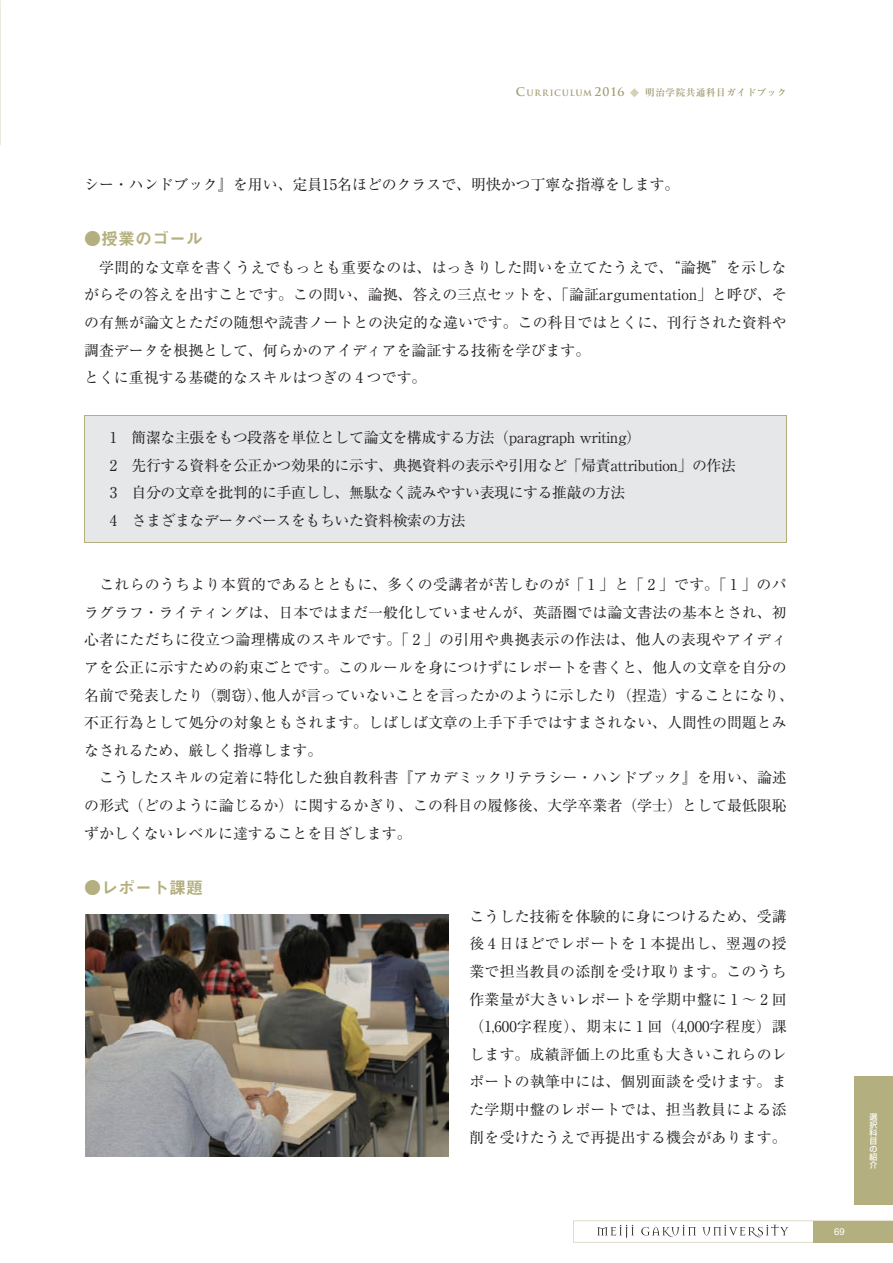
<style>
.page{position:relative;width:893px;height:1263px;background:#fff}
.page>*{position:absolute;margin:0;border:0;box-sizing:border-box;transform-origin:0 0}
.t1{font:16.95px "Midashi Go Pro MB31";color:#b4af7e}
.t2{font:14.85px/27.6px "Ryumin Pro";letter-spacing:.005em;color:#231f20}
.t3{font:14.85px/27.6px "Ryumin Pro";letter-spacing:-.025em;color:#231f20}
.t4{font:700 9.6px "Ryumin Pro";letter-spacing:.06em;color:#a29e73}
.t5{font:9.6px "Helvetica Neue LT Pro";color:#fff}
.t6{font:700 8.55px "Trajan Pro";letter-spacing:.095em;color:#a29e73}
.t7{font:500 7.95px/7.9px "Shin Go Pro";color:#fff;text-align:justify}
.s1{font-size:11.7px}
</style>
<div class="page">
<svg style="left:630px;top:88px;width:9px;height:9px"></svg>
<svg style="left:573px;top:1221px;width:320px;height:21px"></svg>
<div style="left:854px;top:1076px;width:39px;height:129px;background:#b4af7e"></div>
<div style="left:84px;top:415px;width:702px;height:128px;background:#e6e7e9"></div>
<hr style="left:84px;top:415px;width:702px;height:1px;background:#b4af7e">
<hr style="left:84px;top:415px;width:1px;height:127px;background:#b4af7e">
<hr style="left:786px;top:415px;width:1px;height:127px;background:#b4af7e">
<hr style="left:84px;top:542px;width:702px;height:1px;background:#b4af7e">
<img style="left:85px;top:914px;width:363px;height:243px">
<p class="t6" style="left:516px;top:88px;width:110px"><span class="s1">C</span>URRICULUM <span class="s1">2016</span></p>
<p class="t4" style="left:645px;top:85px;width:143px">明治学院共通科目ガイドブック</p>
<p class="t2" style="left:84px;top:169px;width:597px">シー・ハンドブック』を用い、定員15名ほどのクラスで、明快かつ丁寧な指導をします。</p>
<p class="t1" style="left:84px;top:225px;width:121px">●授業のゴール</p>
<p class="t2" style="left:84px;top:252px;width:704px">　学問的な文章を書くうえでもっとも重要なのは、はっきりした問いを立てたうえで、“論拠”を示しながらその答えを出すことです。この問い、論拠、答えの三点セットを、「論証argumentation」と呼び、その有無が論文とただの随想や読書ノートとの決定的な違いです。この科目ではとくに、刊行された資料や調査データを根拠として、何らかのアイディアを論証する技術を学びます。<br>とくに重視する基礎的なスキルはつぎの 4 つです。</p>
<p class="t3" style="left:110px;top:423px;width:628px">1　簡潔な主張をもつ段落を単位として論文を構成する方法（paragraph writing）<br>2　先行する資料を公正かつ効果的に示す、典拠資料の表示や引用など「帰責attribution」の作法3　自分の文章を批判的に手直しし、無駄なく読みやすい表現にする推敲の方法<br>4　さまざまなデータベースをもちいた資料検索の方法</p>
<p class="t2" style="left:84px;top:570px;width:711px">　これらのうちより本質的であるとともに、多くの受講者が苦しむのが「 1 」と「 2 」です。「 1 」のパラグラフ・ライティングは、日本ではまだ一般化していませんが、英語圏では論文書法の基本とされ、初心者にただちに役立つ論理構成のスキルです。「 2 」の引用や典拠表示の作法は、他人の表現やアイディアを公正に示すための約束ごとです。このルールを身につけずにレポートを書くと、他人の文章を自分の名前で発表したり（剽窃）、他人が言っていないことを言ったかのように示したり（捏造）することになり、不正行為として処分の対象ともされます。しばしば文章の上手下手ではすまされない、人間性の問題とみなされるため、厳しく指導します。<br>　こうしたスキルの定着に特化した独自教科書『アカデミックリテラシー・ハンドブック』を用い、論述の形式（どのように論じるか）に関するかぎり、この科目の履修後、大学卒業者（学士）として最低限恥ずかしくないレベルに達することを目ざします。</p>
<p class="t1" style="left:84px;top:874px;width:121px">●レポート課題</p>
<p class="t2" style="left:469px;top:901px;width:319px;text-align:justify">こうした技術を体験的に身につけるため、受講後 4 日ほどでレポートを 1 本提出し、翌週の授業で担当教員の添削を受け取ります。このうち作業量が大きいレポートを学期中盤に 1 〜 2 回（1,600字程度）、期末に 1 回（4,000字程度）課します。成績評価上の比重も大きいこれらのレポートの執筆中には、個別面談を受けます。また学期中盤のレポートでは、担当教員による添削を受けたうえで再提出する機会があります。</p>
<p class="t5" style="left:834px;top:1225px;width:12px">69</p>
<p class="t7" style="left:870px;top:1112px;width:9px">選択科目の紹介</p>
</div>
